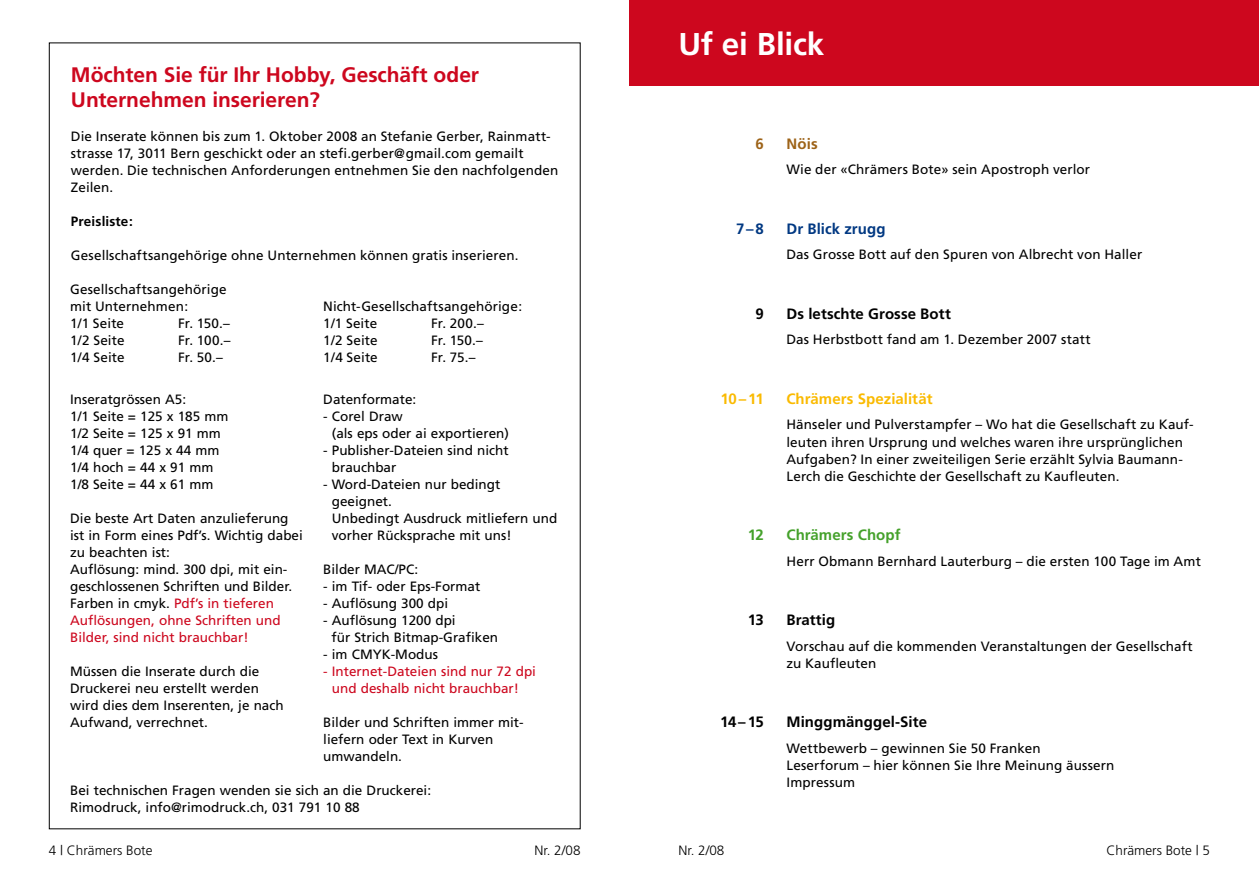
<style>
.page{position:relative;width:1259px;height:893px;background:#fff}
.page>*{position:absolute;margin:0;border:0;box-sizing:border-box;transform-origin:0 0}
.t1{font:700 31.5px "Frutiger";letter-spacing:-.005em;color:#fff}
.t2{font:700 21px/25.5px "Frutiger";letter-spacing:-.005em;color:#cd071e}
.t3{font:700 15px "Frutiger";letter-spacing:.005em;color:#000}
.t4{font:700 15px "Frutiger";letter-spacing:.005em;color:#faba00}
.t5{font:700 15px "Frutiger";letter-spacing:.005em;color:#003882}
.t6{font:700 15px "Frutiger";letter-spacing:.005em;color:#45a12b}
.t7{font:700 15px "Frutiger";color:#9d6318}
.t8{font:13.5px/17px "Frutiger";color:#000}
.t9{font:13.5px/17px "Frutiger";color:#cd071e}
.t10{font:300 13.5px "Frutiger";color:#000}
.t11{font:700 13.5px "Frutiger";letter-spacing:.01em;color:#000}
.s1{color:#cd071e}
</style>
<div class="page">
<div style="left:629px;top:0;width:630px;height:85px;background:#cd071e"></div>
<h2 class="t2" style="left:71px;top:61px;width:410px">Möchten Sie für Ihr Hobby, Geschäft oder<br>Unternehmen inserieren?</h2>
<p class="t8" style="left:71px;top:128px;width:489px">Die Inserate können bis zum 1. Oktober 2008 an Stefanie Gerber, Rainmatt&shy;strasse 17, 3011 Bern geschickt oder an stefi.gerber@gmail.com gemailt werden. Die technischen Anforderungen entnehmen Sie den nachfolgenden Zeilen.</p>
<p class="t11" style="left:71px;top:213px;width:63px">Preisliste:</p>
<p class="t8" style="left:71px;top:247px;width:449px">Gesellschaftsangehörige ohne Unternehmen können gratis inserieren.</p>
<p class="t8" style="left:70px;top:280px;width:158px">Gesellschaftsangehörige mit Unternehmen:<br>1/1 Seite</p>
<p class="t8" style="left:178px;top:314px;width:53px">Fr. 150.–</p>
<p class="t8" style="left:70px;top:331px;width:56px">1/2 Seite</p>
<p class="t8" style="left:178px;top:331px;width:54px">Fr. 100.–</p>
<p class="t8" style="left:70px;top:348px;width:56px">1/4 Seite</p>
<p class="t8" style="left:178px;top:348px;width:46px">Fr. 50.–</p>
<p class="t8" style="left:323px;top:297px;width:200px">Nicht-Gesellschaftsangehörige:<br>1/1 Seite</p>
<p class="t8" style="left:431px;top:314px;width:54px">Fr. 200.–</p>
<p class="t8" style="left:323px;top:331px;width:56px">1/2 Seite</p>
<p class="t8" style="left:431px;top:331px;width:53px">Fr. 150.–</p>
<p class="t8" style="left:323px;top:348px;width:56px">1/4 Seite</p>
<p class="t8" style="left:431px;top:348px;width:46px">Fr. 75.–</p>
<p class="t8" style="left:323px;top:391px;width:95px">Datenformate:</p>
<p class="t8" style="left:332px;top:408px;width:179px;text-indent:-9px">- Corel Draw<br>(als eps oder ai exportieren)</p>
<p class="t8" style="left:332px;top:442px;width:178px;text-indent:-9px">- Publisher-Dateien sind nicht brauchbar</p>
<p class="t8" style="left:332px;top:476px;width:227px;text-indent:-9px">- Word-Dateien nur bedingt geeignet.<br>Unbedingt Ausdruck mitliefern und vorher Rücksprache mit uns!</p>
<p class="t8" style="left:323px;top:561px;width:96px">Bilder MAC/PC:</p>
<p class="t8" style="left:323px;top:578px;width:159px">- im Tif- oder Eps-Format</p>
<p class="t8" style="left:323px;top:595px;width:126px">- Auflösung 300 dpi</p>
<p class="t8" style="left:331px;top:612px;width:168px;text-indent:-8px">- Auflösung 1200 dpi<br>für Strich Bitmap-Grafiken</p>
<p class="t8" style="left:323px;top:646px;width:116px">- im CMYK-Modus</p>
<p class="t9" style="left:332px;top:663px;width:206px;text-indent:-9px">- Internet-Dateien sind nur 72 dpi und deshalb nicht brauchbar!</p>
<p class="t8" style="left:323px;top:714px;width:202px">Bilder und Schriften immer mit&shy;liefern oder Text in Kurven umwandeln.</p>
<p class="t8" style="left:70px;top:782px;width:362px">Bei technischen Fragen wenden sie sich an die Druckerei:<br>Rimodruck, info@rimodruck.ch, 031 791 10 88</p>
<p class="t8" style="left:70px;top:391px;width:160px">Inseratgrössen A5:<br>1/1 Seite = 125 x 185 mm<br>1/2 Seite = 125 x 91 mm<br>1/4 quer = 125 x 44 mm<br>1/4 hoch = 44 x 91 mm<br>1/8 Seite = 44 x 61 mm</p>
<p class="t8" style="left:70px;top:510px;width:234px">Die beste Art Daten anzulieferung ist in Form eines Pdf’s. Wichtig dabei zu beachten ist:<br>Auflösung: mind. 300 dpi, mit ein&shy;geschlossenen Schriften und Bilder.<br>Farben in cmyk. <span class="s1">Pdf’s in tieferen<br>Auflösungen, ohne Schriften und<br>Bilder, sind nicht brauchbar!</span></p>
<p class="t8" style="left:70px;top:663px;width:215px">Müssen die Inserate durch die<br>Druckerei neu erstellt werden wird dies dem Inserenten, je nach<br>Aufwand, verrechnet.</p>
<h1 class="t1" style="left:678px;top:25px;width:147px">Uf ei Blick</h1>
<p class="t7" style="left:755px;top:135px;width:10px">6</p>
<p class="t7" style="left:786px;top:135px;width:33px">Nöis</p>
<p class="t8" style="left:786px;top:161px;width:305px">Wie der «Chrämers Bote» sein Apostroph verlor</p>
<p class="t5" style="left:736px;top:220px;width:29px">7–8</p>
<p class="t5" style="left:786px;top:220px;width:101px">Dr Blick zrugg</p>
<p class="t8" style="left:786px;top:246px;width:357px">Das Grosse Bott auf den Spuren von Albrecht von Haller</p>
<p class="t3" style="left:755px;top:305px;width:10px">9</p>
<p class="t3" style="left:786px;top:305px;width:166px">Ds letschte Grosse Bott</p>
<p class="t8" style="left:786px;top:331px;width:306px">Das Herbstbott fand am 1. Dezember 2007 statt</p>
<p class="t4" style="left:720px;top:390px;width:45px">10–11</p>
<p class="t4" style="left:786px;top:390px;width:148px">Chrämers Spezialität</p>
<p class="t8" style="left:786px;top:416px;width:408px">Hänseler und Pulverstampfer – Wo hat die Gesellschaft zu Kauf&shy;leuten ihren Ursprung und welches waren ihre ursprünglichen Aufgaben? In einer zweiteiligen Serie erzählt Sylvia Baumann-Lerch die Geschichte der Gesellschaft zu Kaufleuten.</p>
<p class="t6" style="left:747px;top:526px;width:18px">12</p>
<p class="t6" style="left:786px;top:526px;width:116px">Chrämers Chopf</p>
<p class="t8" style="left:786px;top:552px;width:416px">Herr Obmann Bernhard Lauterburg – die ersten 100 Tage im Amt</p>
<p class="t3" style="left:747px;top:611px;width:18px">13</p>
<p class="t3" style="left:786px;top:611px;width:50px">Brattig</p>
<p class="t8" style="left:786px;top:637px;width:408px">Vorschau auf die kommenden Veranstaltungen der Gesellschaft zu Kaufleuten</p>
<p class="t3" style="left:720px;top:713px;width:45px">14–15</p>
<p class="t3" style="left:786px;top:713px;width:142px">Minggmänggel-Site</p>
<p class="t8" style="left:786px;top:739px;width:329px">Wettbewerb – gewinnen Sie 50 Franken<br>Leserforum – hier können Sie Ihre Meinung äussern<br>Impressum</p>
<p class="t10" style="left:49px;top:842px;width:105px">4 | Chrämers Bote</p>
<p class="t10" style="left:534px;top:842px;width:48px">Nr. 2/08</p>
<p class="t10" style="left:678px;top:842px;width:48px">Nr. 2/08</p>
<p class="t10" style="left:1106px;top:842px;width:105px">Chrämers Bote | 5</p>
</div>
